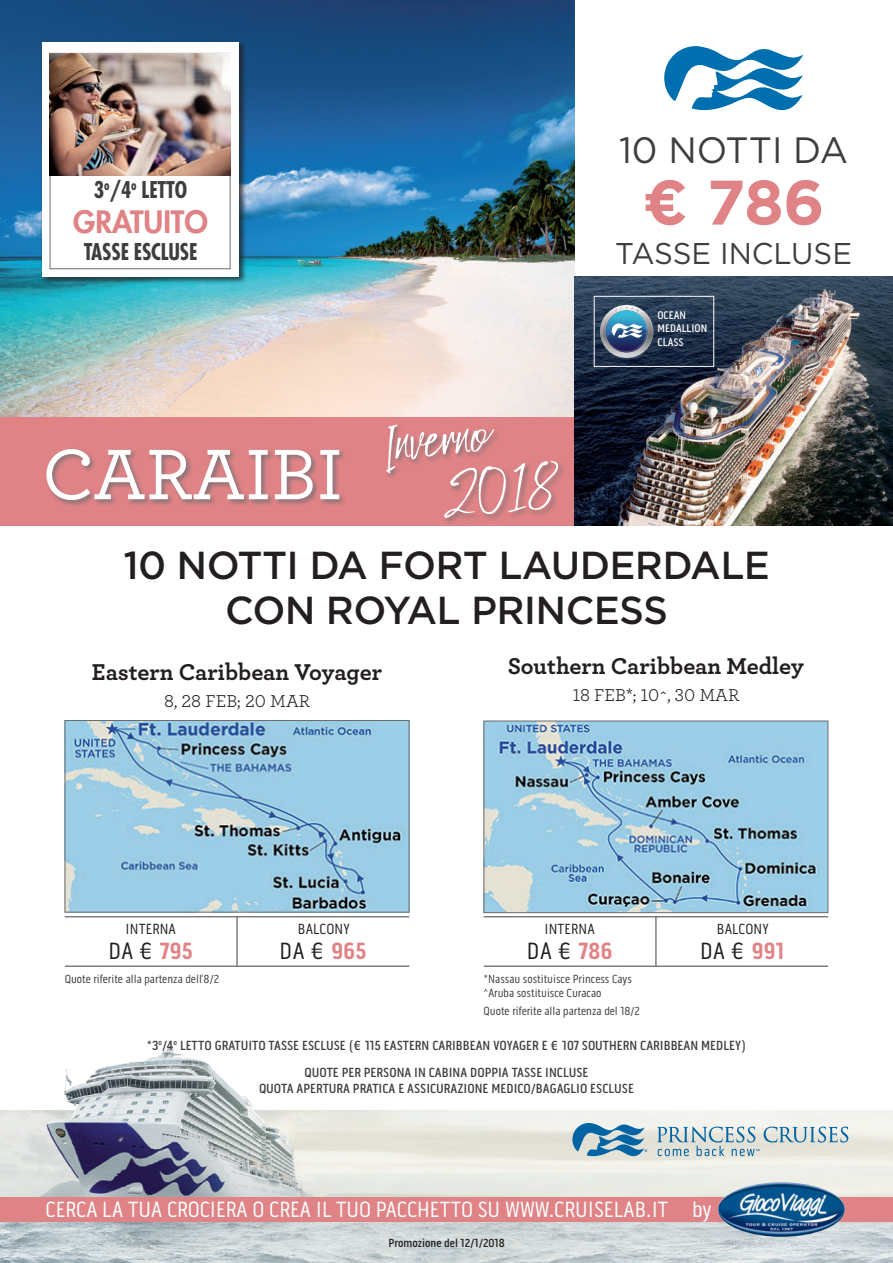
<style>
.page{position:relative;width:893px;height:1263px;background:#fff}
.page>*{position:absolute;margin:0;border:0;box-sizing:border-box;transform-origin:0 0}
.t1{font:500 75px "Archer";color:#fff}
.t2{font:67.5px/49.5px "Heats";color:#fff}
.t3{font:700 62.7px "Gotham";color:#e08386}
.t4{font:500 37.5px/45px "Gotham S Sm";letter-spacing:-.02em;color:#231f20;text-align:center}
.t5{font:36.6px "Gotham";color:#3e3e3f}
.t6{font:30px "Gotham";color:#3e3e3f}
.t7{font:800 30px "Futura Std";color:#e08386}
.t8{font:700 24px "Archer";color:#231f20}
.t9{font:24px "Pill Gothic 300 mg";letter-spacing:.01em;color:#231f20}
.t10{font:22.5px "Pill Gothic 300 mg";color:#fff}
.t11{font:700 condensed 22.5px "Futura Std";letter-spacing:-.01em;color:#3e3e3f;scale:.95 1}
.t12{font:18px "Archer";color:#231f20}
.t13{font:15px "Pill Gothic 300 mg";letter-spacing:.01em;color:#231f20}
.t14{font:500 13.5px/27px "Pill Gothic 300 mg";color:#3e3e3f;text-align:center}
.t15{font:12px/14.4px "Pill Gothic 300 mg";color:#3e3e3f}
.t16{font:500 12px "Pill Gothic 300 mg";color:#231f20}
.t17{font:500 11.25px/13.5px "Pill Gothic 300 mg";color:#fff}
.s1{font-weight:700;color:#e08386}
</style>
<div class="page">
<img style="left:486px;top:723px;width:340px;height:188px">
<div style="left:484px;top:721px;width:344px;height:192px;border:1px solid #6c6d70"></div>
<img style="left:67px;top:722px;width:340px;height:188px">
<div style="left:65px;top:720px;width:344px;height:192px;border:1px solid #6c6d70"></div>
<img style="left:0;top:1048px;width:893px;height:215px">
<svg style="left:572px;top:1123px;width:276px;height:33px;background:#afc6cf"></svg>
<div style="left:0;top:406px;width:595px;height:120px;background:#e08386"></div>
<img style="left:0;top:0;width:574px;height:417px">
<img style="left:574px;top:277px;width:319px;height:249px">
<svg style="left:664px;top:46px;width:139px;height:65px"></svg>
<div style="left:45px;top:447px;width:302px;height:60px;background:#6c6d70;opacity:.75"></div>
<div style="left:0;top:1197px;width:893px;height:24px;background:#e08386"></div>
<img style="left:712px;top:1174px;width:141px;height:70px">
<hr style="left:237px;top:916px;width:172px;height:1px;background:#3e3e3f">
<hr style="left:237px;top:966px;width:172px;height:1px;background:#3e3e3f">
<hr style="left:65px;top:916px;width:172px;height:1px;background:#3e3e3f">
<hr style="left:65px;top:966px;width:172px;height:1px;background:#3e3e3f">
<hr style="left:237px;top:917px;width:1px;height:49px;background:#3e3e3f">
<div style="left:594px;top:296px;width:120px;height:71px;border:1px solid #fff"></div>
<svg style="left:600px;top:305px;width:53px;height:53px;background:#65819a"></svg>
<hr style="left:656px;top:916px;width:172px;height:1px;background:#3e3e3f">
<hr style="left:656px;top:966px;width:172px;height:1px;background:#3e3e3f">
<hr style="left:484px;top:916px;width:172px;height:1px;background:#3e3e3f">
<hr style="left:484px;top:966px;width:172px;height:1px;background:#3e3e3f">
<hr style="left:656px;top:917px;width:1px;height:49px;background:#3e3e3f">
<div style="left:41px;top:41px;width:206px;height:243px;background:#231f20;opacity:.75"></div>
<div style="left:42px;top:42px;width:197px;height:235px;background:#fff"></div>
<img style="left:50px;top:53px;width:181px;height:122px">
<div style="left:385px;top:423px;width:180px;height:103px;background:#6c6d70;opacity:.75"></div>
<h3 class="t11" style="left:94px;top:175px;width:100px">3<sup>o</sup>/4<sup>o</sup> LETTO</h3>
<h3 class="t7" style="left:73px;top:203px;width:136px">GRATUITO</h3>
<h3 class="t11" style="left:84px;top:238px;width:121px">TASSE ESCLUSE</h3>
<h1 class="t1" style="left:42px;top:420px;width:302px">CARAIBI</h1>
<h2 class="t2" style="left:435px;top:417px;width:120px;text-indent:-54px;rotate:-5deg">Inverno<br>2018</h2>
<h3 class="t5" style="left:619px;top:127px;width:230px">10 NOTTI DA</h3>
<h3 class="t3" style="left:642px;top:161px;width:184px">€ 786</h3>
<h3 class="t6" style="left:615px;top:234px;width:238px">TASSE INCLUSE</h3>
<p class="t17" style="left:658px;top:308px;width:51px">OCEAN<br>MEDALLION<br>CLASS</p>
<h3 class="t4" style="left:123px;top:542px;width:648px">10 NOTTI DA FORT LAUDERDALE<br>CON ROYAL PRINCESS</h3>
<h3 class="t8" style="left:92px;top:653px;width:292px">Eastern Caribbean Voyager</h3>
<h3 class="t12" style="left:164px;top:689px;width:147px">8, 28 FEB; 20 MAR</h3>
<h3 class="t8" style="left:508px;top:647px;width:298px">Southern Caribbean Medley</h3>
<h3 class="t12" style="left:573px;top:683px;width:168px">18 FEB*; 10^, 30 MAR</h3>
<p class="t13" style="left:126px;top:920px;width:52px">INTERNA</p>
<h3 class="t9" style="left:108px;top:937px;width:86px">DA € <span class="s1">795</span></h3>
<p class="t15" style="left:65px;top:972px;width:156px">Quote riferite alla partenza dell’8/2</p>
<p class="t13" style="left:298px;top:920px;width:53px">BALCONY</p>
<h3 class="t9" style="left:280px;top:937px;width:88px">DA € <span class="s1">965</span></h3>
<p class="t13" style="left:544px;top:920px;width:52px">INTERNA</p>
<h3 class="t9" style="left:527px;top:937px;width:87px">DA € <span class="s1">786</span></h3>
<p class="t15" style="left:484px;top:972px;width:150px">*Nassau sostituisce Princess Cays ^Aruba sostituisce Curacao</p>
<p class="t15" style="left:484px;top:1004px;width:158px">Quote riferite alla partenza del 18/2</p>
<p class="t13" style="left:717px;top:920px;width:53px">BALCONY</p>
<h3 class="t9" style="left:700px;top:937px;width:86px">DA € <span class="s1">991</span></h3>
<p class="t14" style="left:147px;top:1031px;width:601px">*3<sup>o</sup>/4<sup>o</sup> LETTO GRATUITO TASSE ESCLUSE (€ 115 EASTERN CARIBBEAN VOYAGER E € 107 SOUTHERN CARIBBEAN MEDLEY)<br>QUOTE PER PERSONA IN CABINA DOPPIA TASSE INCLUSE</p>
<p class="t14" style="left:259px;top:1075px;width:376px">QUOTA APERTURA PRATICA E ASSICURAZIONE MEDICO/BAGAGLIO ESCLUSE</p>
<h3 class="t10" style="left:45px;top:1196px;width:668px">CERCA LA TUA CROCIERA O CREA IL TUO PACCHETTO SU WWW.CRUISELAB.IT by</h3>
<p class="t16" style="left:388px;top:1236px;width:118px">Promozione del 12/1/2018</p>
</div>
